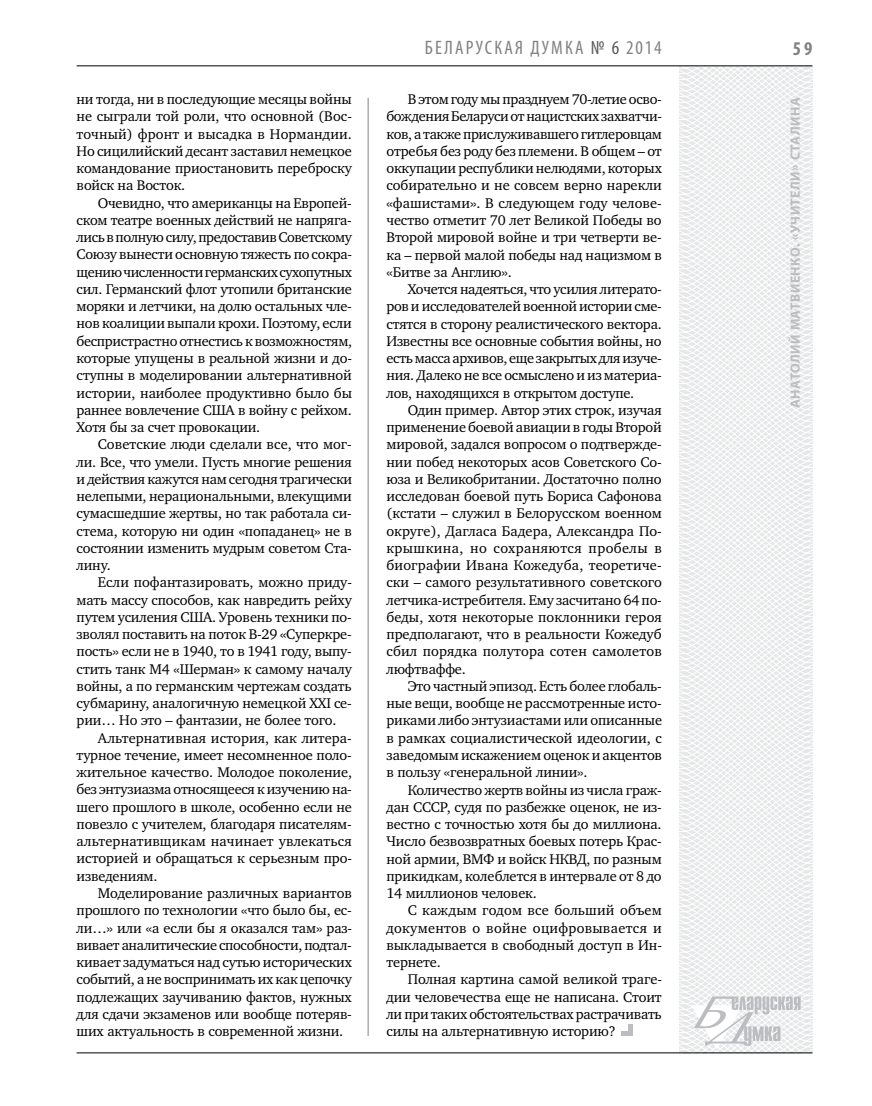
<style>
.page{position:relative;width:872px;height:1106px;background:#fff}
.page>*{position:absolute;margin:0;border:0;box-sizing:border-box;transform-origin:0 0}
.t1{font:condensed 19.5px "Myriad Pro";letter-spacing:.11em;color:#808285}
.t2{font:700 condensed 19.5px "Myriad Pro";color:#808285}
.t3{font:14.4px/17.2px "Charter C";letter-spacing:-.01em;color:#000;text-align:justify}
.t4{font:700 13.5px "Myriad Pro";letter-spacing:.04em;color:#bcbdc0}
.s1{color:#58595b}
</style>
<div class="page">
<hr style="left:368px;top:98px;width:1px;height:938px;background:#808285">
<svg style="left:621px;top:65px;width:192px;height:989px"></svg>
<svg style="left:691px;top:996px;width:109px;height:53px"></svg>
<hr style="left:77px;top:65px;width:735px;height:1px;background:#000">
<hr style="left:77px;top:1052px;width:735px;height:1px;background:#000">
<hr style="left:628px;top:1024px;width:4px;height:12px;background:#bcbdc0">
<div style="left:621px;top:1031px;width:11px;height:5px;background:#bcbdc0"></div>
<p class="t3" style="left:77px;top:91px;width:277px">ни тогда, ни в последующие месяцы войны не сыграли той роли, что основной (Вос&shy;точный) фронт и высадка в Нормандии.<br>Но сицилийский десант заставил немецкое командование приостановить переброску войск на Восток.</p>
<p class="t3" style="left:77px;top:194px;width:277px;text-indent:21px">Очевидно, что американцы на Европей&shy;ском театре военных действий не напряга&shy;лись в полную силу, предоставив Советскому Союзу вынести основную тяжесть по сокра&shy;щению численности германских сухопутных сил. Германский флот утопили британские моряки и летчики, на долю остальных чле&shy;нов коалиции выпали крохи. Поэтому, если беспристрастно отнестись к возможностям, которые упущены в реальной жизни и до&shy;ступны в моделировании альтернативной истории, наиболее продуктивно было бы раннее вовлечение США в войну с рейхом.<br>Хотя бы за счет провокации.</p>
<p class="t3" style="left:77px;top:436px;width:277px;text-indent:21px">Советские люди сделали все, что мог&shy;ли. Все, что умели. Пусть многие решения и действия кажутся нам сегодня трагически нелепыми, нерациональными, влекущими сумасшедшие жертвы, но так работала си&shy;стема, которую ни один «попаданец» не в состоянии изменить мудрым советом Ста&shy;лину.</p>
<p class="t3" style="left:77px;top:574px;width:277px;text-indent:21px">Если пофантазировать, можно приду&shy;мать массу способов, как навредить рейху путем усиления США. Уровень техники по&shy;зволял поставить на поток В-29 «Суперкре&shy;пость» если не в 1940, то в 1941 году, выпу&shy;стить танк М4 «Шерман» к самому началу войны, а по германским чертежам создать субмарину, аналогичную немецкой ХХI се&shy;рии… Но это – фантазии, не более того.</p>
<p class="t3" style="left:77px;top:729px;width:277px;text-indent:21px">Альтернативная история, как литера&shy;турное течение, имеет несомненное поло&shy;жительное качество. Молодое поколение, без энтузиазма относящееся к изучению на&shy;шего прошлого в школе, особенно если не повезло с учителем, благодаря писателям&shy;альтернативщикам начинает увлекаться историей и обращаться к серьезным про&shy;изведениям.</p>
<p class="t3" style="left:77px;top:884px;width:277px;text-indent:21px">Моделирование различных вариантов прошлого по технологии «что было бы, ес&shy;ли…» или «а если бы я оказался там» раз&shy;вивает аналитические способности, подтал&shy;кивает задуматься над сутью исторических событий, а не воспринимать их как цепочку подлежащих заучиванию фактов, нужных для сдачи экзаменов или вообще потеряв&shy;ших актуальность в современной жизни.</p>
<h1 class="t1" style="left:425px;top:36px;width:238px">БЕЛА РУСКАЯ ДУМКА <span class="s1">№ 6</span> 2014</h1>
<h1 class="t2" style="left:793px;top:37px;width:21px">59</h1>
<p class="t3" style="left:386px;top:91px;width:277px;text-indent:21px">В этом году мы празднуем 70-летие осво&shy;бождения Беларуси от нацистских захватчи&shy;ков, а также прислуживавшего гитлеровцам отребья без роду без племени. В общем – от оккупации республики нелюдями, которых собирательно и не совсем верно нарекли «фашистами». В следующем году челове&shy;чество отметит 70 лет Великой Победы во Второй мировой войне и три четверти ве&shy;ка – первой малой победы над нацизмом в «Битве за Англию».</p>
<p class="t3" style="left:386px;top:281px;width:277px;text-indent:21px">Хочется надеяться, что усилия литерато&shy;ров и исследователей военной истории сме&shy;стятся в сторону реалистического вектора.<br>Известны все основные события войны, но есть масса архивов, еще закрытых для изуче&shy;ния. Далеко не все осмыслено и из материа&shy;лов, находящихся в открытом доступе.</p>
<p class="t3" style="left:386px;top:401px;width:277px;text-indent:21px">Один пример. Автор этих строк, изучая применение боевой авиации в годы Второй мировой, задался вопросом о подтвержде&shy;нии побед некоторых асов Советского Со&shy;юза и Великобритании. Достаточно полно исследован боевой путь Бориса Сафонова (кстати – служил в Белорусском военном округе), Дагласа Бадера, Александра По&shy;крышкина, но сохраняются пробелы в биографии Ивана Кожедуба, теоретиче&shy;ски – самого результативного советского летчика-истребителя. Ему засчитано 64 по&shy;беды, хотя некоторые поклонники героя предполагают, что в реальности Кожедуб сбил порядка полутора сотен самолетов люфтваффе.</p>
<p class="t3" style="left:386px;top:677px;width:277px;text-indent:21px">Это частный эпизод. Есть более глобаль&shy;ные вещи, вообще не рассмотренные исто&shy;риками либо энтузиастами или описанные в рамках социалистической идеологии, с заведомым искажением оценок и акцентов в пользу «генеральной линии».</p>
<p class="t3" style="left:386px;top:781px;width:277px;text-indent:21px">Количество жертв войны из числа граж&shy;дан СССР, судя по разбежке оценок, не из&shy;вестно с точностью хотя бы до миллиона.<br>Число безвозвратных боевых потерь Крас&shy;ной армии, ВМФ и войск НКВД, по разным прикидкам, колеблется в интервале от 8 до 14 миллионов человек.</p>
<p class="t3" style="left:386px;top:902px;width:277px;text-indent:21px">С каждым годом все больший объем документов о войне оцифровывается и выкладывается в свободный доступ в Ин&shy;тернете.</p>
<p class="t3" style="left:386px;top:971px;width:277px;text-indent:21px">Полная картина самой великой траге&shy;дии человечества еще не написана. Стоит ли при таких обстоятельствах растрачивать силы на альтернативную историю?</p>
<p class="t4" style="left:786px;top:408px;width:312px;rotate:-90deg">Анатолий Матвиенко. «Учители» Сталина</p>
</div>
